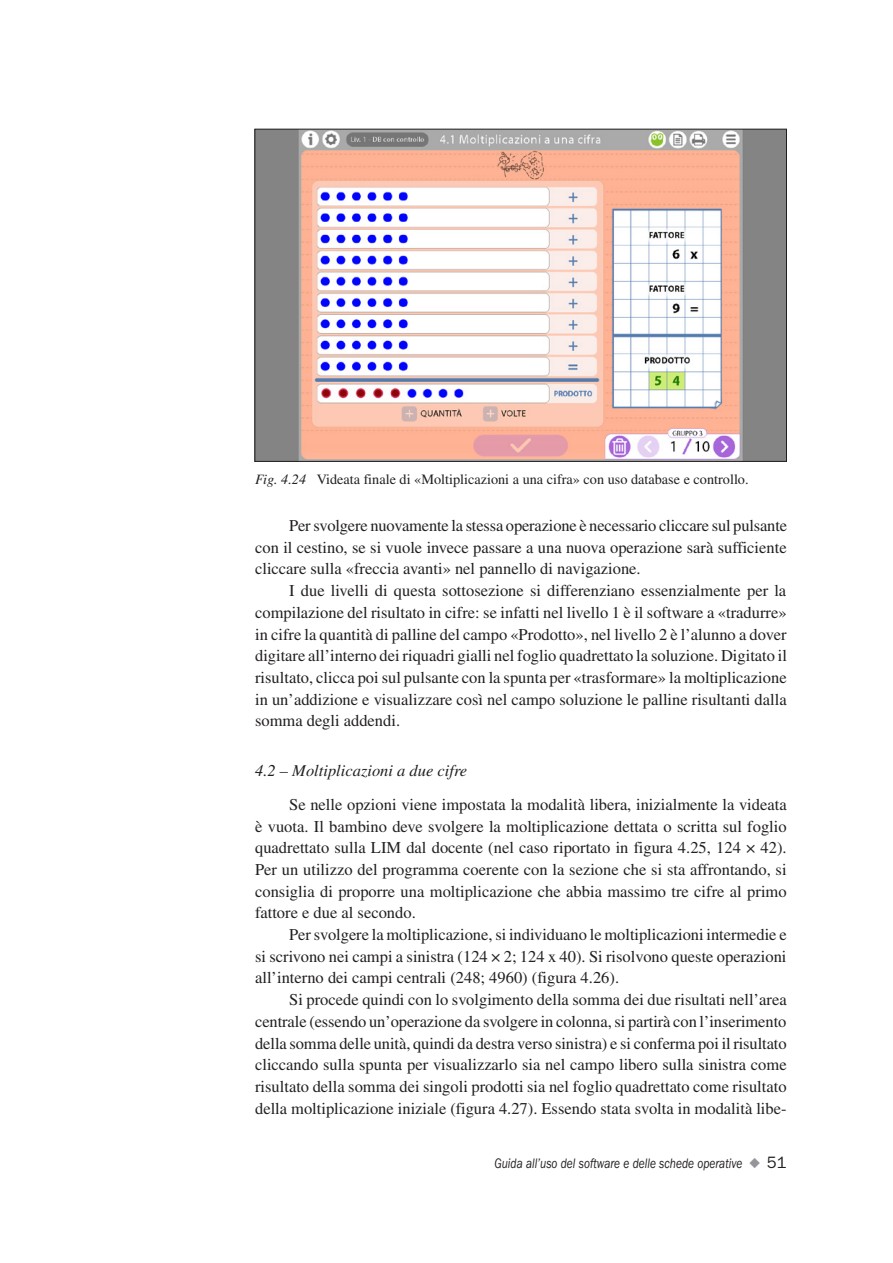
<style>
.page{position:relative;width:893px;height:1263px;background:#fff}
.page>*{position:absolute;margin:0;border:0;box-sizing:border-box;transform-origin:0 0}
.t1{font:16.5px/21.8px "Times LT Std";color:#231f20;text-align:justify}
.t2{font:italic 16.5px "Times LT Std";color:#231f20}
.t3{font:14.25px "Times LT Std";color:#231f20}
.t4{font:italic 14.25px "ITC Franklin Gothic Std";color:#231f20;scale:.8 1}
.s1{font-style:italic}
.s2{color:#939598}
.s3{font-style:normal;font-size:16.5px}
</style>
<div class="page">
<img style="left:257px;top:131px;width:528px;height:329px">
<p class="t3" style="left:255px;top:471px;width:495px"><span class="s1">Fig. 4.24</span> Videata finale di «Moltiplicazioni a una cifra» con uso database e controllo.</p>
<p class="t1" style="left:255px;top:515px;width:533px;text-indent:34px">Per svolgere nuovamente la stessa operazione è necessario cliccare sul pulsante con il cestino, se si vuole invece passare a una nuova operazione sarà sufficiente cliccare sulla «freccia avanti» nel pannello di navigazione.</p>
<p class="t1" style="left:255px;top:580px;width:533px;text-indent:34px">I due livelli di questa sottosezione si differenziano essenzialmente per la compilazione del risultato in cifre: se infatti nel livello 1 è il software a «tradurre» in cifre la quantità di palline del campo «Prodotto», nel livello 2 è l’alunno a dover digitare all’interno dei riquadri gialli nel foglio quadrettato la soluzione. Digitato il risultato, clicca poi sul pulsante con la spunta per «trasformare» la moltiplicazione in un’addizione e visualizzare così nel campo soluzione le palline risultanti dalla somma degli addendi.</p>
<p class="t2" style="left:255px;top:761px;width:214px">4.2 – Moltiplicazioni a due cifre</p>
<p class="t1" style="left:255px;top:793px;width:533px;text-indent:34px">Se nelle opzioni viene impostata la modalità libera, inizialmente la videata è vuota. Il bambino deve svolgere la moltiplicazione dettata o scritta sul foglio quadrettato sulla LIM dal docente (nel caso riportato in figura 4.25, 124 × 42).<br>Per un utilizzo del programma coerente con la sezione che si sta affrontando, si consiglia di proporre una moltiplicazione che abbia massimo tre cifre al primo fattore e due al secondo.</p>
<p class="t1" style="left:255px;top:923px;width:533px;text-indent:34px">Per svolgere la moltiplicazione, si individuano le moltiplicazioni intermedie e si scrivono nei campi a sinistra (124 × 2; 124 x 40). Si risolvono queste operazioni all’interno dei campi centrali (248; 4960) (figura 4.26).</p>
<p class="t1" style="left:255px;top:989px;width:533px;text-indent:34px">Si procede quindi con lo svolgimento della somma dei due risultati nell’area centrale (essendo un’operazione da svolgere in colonna, si partirà con l’inserimento della somma delle unità, quindi da destra verso sinistra) e si conferma poi il risultato cliccando sulla spunta per visualizzarlo sia nel campo libero sulla sinistra come risultato della somma dei singoli prodotti sia nel foglio quadrettato come risultato della moltiplicazione iniziale (figura 4.27). Essendo stata svolta in modalità libe-</p>
<p class="t4" style="left:494px;top:1155px;width:367px">Guida all’uso del software e delle schede operative <span class="s2">◆</span> <span class="s3">51</span></p>
</div>
